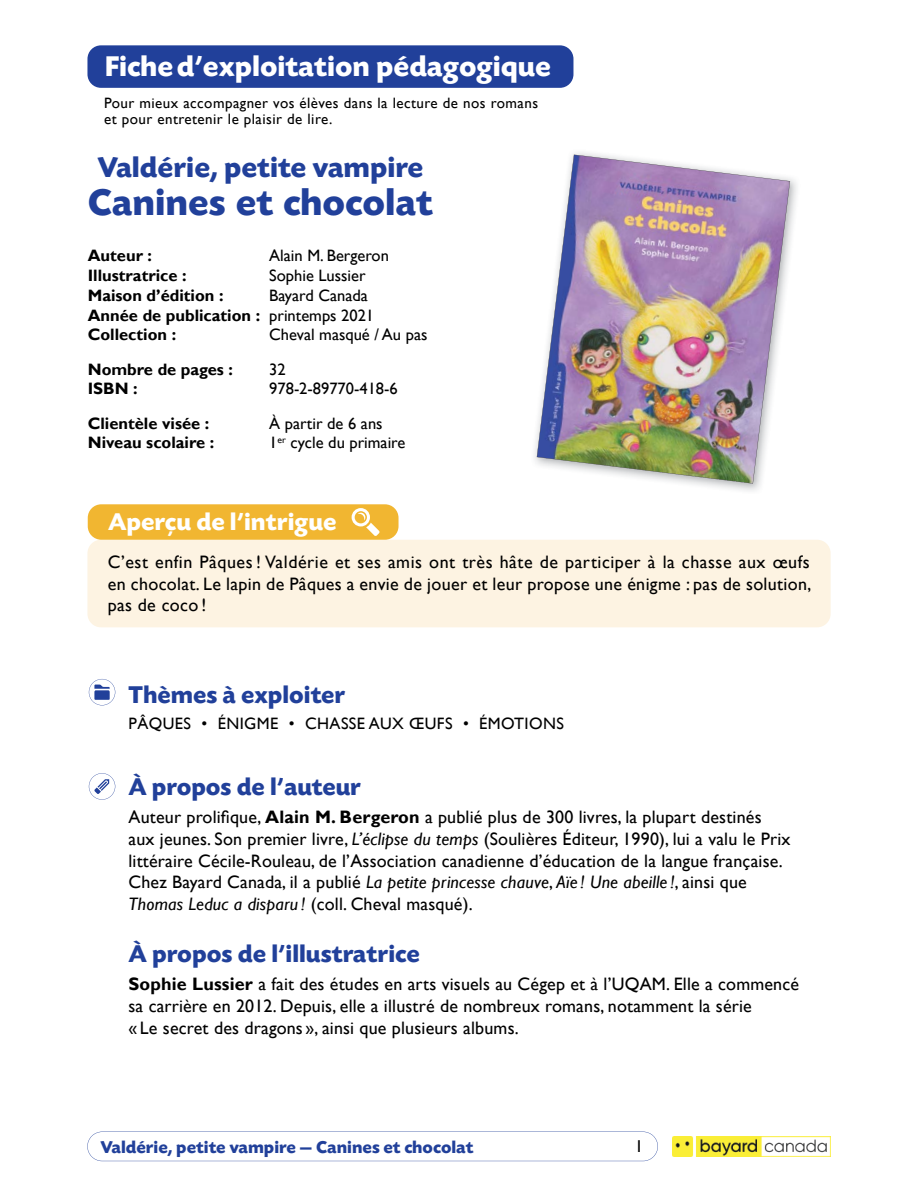
<style>
.page{position:relative;width:918px;height:1188px;background:#fff}
.page>*{position:absolute;margin:0;border:0;box-sizing:border-box;transform-origin:0 0}
.t1{font:700 39px "Today SB";color:#21409a}
.t2{font:700 30px "Today SB";color:#fff}
.t3{font:700 30px "Today SB";color:#21409a}
.t4{font:700 25.5px "Today SB";color:#21409a}
.t5{font:700 25.5px "Today SB";color:#fff}
.t6{font:18px/21.6px "Gill Sans";letter-spacing:.01em;color:#000}
.t7{font:700 18px "Today SB";color:#21409a}
.t8{font:17.1px "Gill Sans";color:#000}
.t9{font:700 16.5px/19.8px "Gill Sans";color:#000}
.t10{font:16.5px "Gill Sans";color:#000}
.t11{font:16.5px "Gill Sans";letter-spacing:.025em;color:#000}
.t12{font:15px/16.5px "Gill Sans";letter-spacing:.03em;color:#000}
.s1{font-weight:400}
.s2{font-weight:700}
.s3{font-style:italic}
</style>
<div class="page">
<div style="left:87px;top:45px;width:486px;height:43px;background:#21409a;border-radius:14px"></div>
<svg style="left:87px;top:1132px;width:571px;height:29px"></svg>
<img style="left:673px;top:1136px;width:157px;height:21px">
<div style="left:87px;top:540px;width:744px;height:87px;background:#fdf3e2;border-radius:14px"></div>
<img style="left:534px;top:152px;width:263px;height:339px">
<img style="left:537px;top:155px;width:253px;height:329px">
<div style="left:88px;top:504px;width:311px;height:36px;background:#f1b631;border-radius:14px"></div>
<svg style="left:352px;top:508px;width:28px;height:28px"></svg>
<svg style="left:89px;top:679px;width:26px;height:26px"></svg>
<svg style="left:89px;top:773px;width:26px;height:27px"></svg>
<h2 class="t2" style="left:105px;top:50px;width:448px">Fiche d’exploitation pédagogique</h2>
<p class="t12" style="left:104px;top:95px;width:436px">Pour mieux accompagner vos élèves dans la lecture de nos romans et pour entretenir le plaisir de lire.</p>
<h2 class="t3" style="left:98px;top:151px;width:327px">Valdérie, petite vampire</h2>
<h1 class="t1" style="left:88px;top:181px;width:347px">Canines et chocolat</h1>
<p class="t9" style="left:88px;top:246px;width:66px">Auteur :</p>
<p class="t10" style="left:269px;top:246px;width:121px">Alain M. Bergeron</p>
<p class="t9" style="left:88px;top:266px;width:100px">Illustratrice :</p>
<p class="t10" style="left:269px;top:266px;width:98px">Sophie Lussier</p>
<p class="t9" style="left:88px;top:286px;width:137px">Maison d’édition :</p>
<p class="t9" style="left:88px;top:286px;width:288px;text-indent:182px"><span class="s1">Bayard Canada<br></span>Année de publication : <span class="s1">printemps 2021<br></span>Collection :</p>
<p class="t10" style="left:269px;top:325px;width:160px">Cheval masqué / Au pas</p>
<p class="t9" style="left:88px;top:360px;width:147px">Nombre de pages :</p>
<p class="t10" style="left:269px;top:359px;width:18px">32</p>
<p class="t9" style="left:88px;top:379px;width:51px">ISBN :</p>
<p class="t10" style="left:269px;top:379px;width:130px">978-2-89770-418-6</p>
<p class="t9" style="left:88px;top:414px;width:123px">Clientèle visée :</p>
<p class="t10" style="left:269px;top:413px;width:115px">À partir de 6 ans</p>
<p class="t9" style="left:88px;top:433px;width:128px">Niveau scolaire :</p>
<p class="t10" style="left:269px;top:433px;width:138px">1<sup>er</sup> cycle du primaire</p>
<h3 class="t5" style="left:108px;top:508px;width:230px">Aperçu de l’intrigue</h3>
<p class="t6" style="left:108px;top:552px;width:705px;text-align:justify">C’est enfin Pâques ! Valdérie et ses amis ont très hâte de participer à la chasse aux œufs en chocolat. Le lapin de Pâques a envie de jouer et leur propose une énigme : pas de solution, pas de coco !</p>
<h3 class="t4" style="left:129px;top:681px;width:218px">Thèmes à exploiter</h3>
<p class="t11" style="left:129px;top:714px;width:437px">PÂQUES • ÉNIGME • CHASSE AUX ŒUFS • ÉMOTIONS</p>
<h3 class="t4" style="left:129px;top:773px;width:234px">À propos de l’auteur</h3>
<p class="t6" style="left:129px;top:807px;width:664px">Auteur prolifique, <span class="s2">Alain M. Bergeron</span> a publié plus de 300 livres, la plupart destinés aux jeunes. Son premier livre, <span class="s3">L’éclipse du temps</span> (Soulières Éditeur, 1990), lui a valu le Prix littéraire Cécile-Rouleau, de l’Association canadienne d’éducation de la langue française.<br>Chez Bayard Canada, il a publié <span class="s3">La petite princesse chauve</span>, <span class="s3">Aïe ! Une abeille !</span>, ainsi que <span class="s3">Thomas Leduc a disparu !</span> (coll. Cheval masqué).</p>
<h3 class="t4" style="left:129px;top:940px;width:293px">À propos de l’illustratrice</h3>
<p class="t6" style="left:129px;top:974px;width:672px"><span class="s2">Sophie Lussier</span> a fait des études en arts visuels au Cégep et à l’UQAM. Elle a commencé sa carrière en 2012. Depuis, elle a illustré de nombreux romans, notamment la série<br>« Le secret des dragons », ainsi que plusieurs albums.</p>
<p class="t7" style="left:100px;top:1137px;width:375px">Valdérie, petite vampire — Canines et chocolat</p>
<p class="t8" style="left:635px;top:1137px;width:10px">1</p>
</div>
